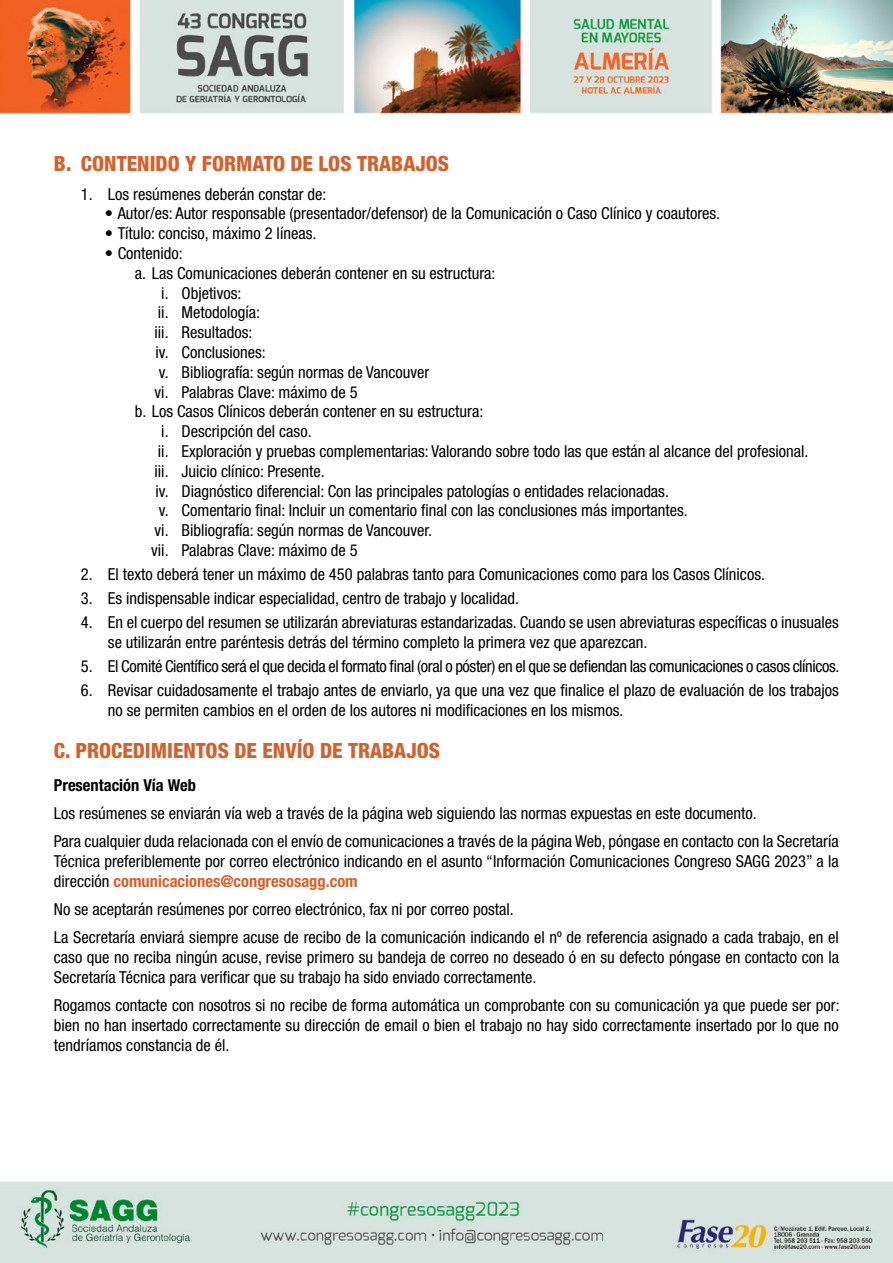
<style>
.page{position:relative;width:893px;height:1263px;background:#fff}
.page>*{position:absolute;margin:0;border:0;box-sizing:border-box;transform-origin:0 0}
.t1{font:800 condensed 21px "Helvetica Neue LT Std";color:#d3612b}
.t2{font:condensed 16.5px/19.8px "Helvetica Neue LT Std";color:#000}
.t3{font:condensed 16.5px "Helvetica Neue LT Std";letter-spacing:-.02em;color:#000}
.t4{font:700 condensed 16.5px "Helvetica Neue LT Std";color:#000}
.s1{font-weight:700;color:#d3612b}
</style>
<div class="page">
<img style="left:0;top:0;width:893px;height:1263px">
<p class="t1" style="left:54px;top:151px;width:397px">B. CONTENIDO Y FORMATO DE LOS TRABAJOS</p>
<p class="t2" style="left:81px;top:184px;width:247px">1. Los resúmenes deberán constar de:</p>
<p class="t2" style="left:105px;top:204px;width:617px">• Autor/es: Autor responsable (presentador/defensor) de la Comunicación o Caso Clínico y coautores.</p>
<p class="t2" style="left:105px;top:223px;width:213px">• Título: conciso, máximo 2 líneas.</p>
<p class="t2" style="left:105px;top:243px;width:79px">• Contenido:</p>
<p class="t2" style="left:135px;top:263px;width:362px">a. Las Comunicaciones deberán contener en su estructura:</p>
<p class="t2" style="left:161px;top:283px;width:82px">i. Objetivos:</p>
<p class="t2" style="left:158px;top:303px;width:104px">ii. Metodología:</p>
<p class="t2" style="left:155px;top:322px;width:99px">iii. Resultados:</p>
<p class="t2" style="left:156px;top:342px;width:112px">iv. Conclusiones:</p>
<p class="t2" style="left:159px;top:362px;width:272px">v. Bibliografía: según normas de Vancouver</p>
<p class="t2" style="left:155px;top:382px;width:205px">vi. Palabras Clave: máximo de 5</p>
<p class="t2" style="left:135px;top:402px;width:350px">b. Los Casos Clínicos deberán contener en su estructura:</p>
<p class="t2" style="left:161px;top:421px;width:152px">i. Descripción del caso.</p>
<p class="t2" style="left:158px;top:441px;width:652px">ii. Exploración y pruebas complementarias: Valorando sobre todo las que están al alcance del profesional.</p>
<p class="t2" style="left:155px;top:461px;width:172px">iii. Juicio clínico: Presente.</p>
<p class="t2" style="left:156px;top:481px;width:515px">iv. Diagnóstico diferencial: Con las principales patologías o entidades relacionadas.</p>
<p class="t2" style="left:159px;top:501px;width:530px">v. Comentario final: Incluir un comentario final con las conclusiones más importantes.</p>
<p class="t2" style="left:155px;top:520px;width:279px">vi. Bibliografía: según normas de Vancouver.</p>
<p class="t2" style="left:151px;top:540px;width:208px">vii. Palabras Clave: máximo de 5</p>
<p class="t2" style="left:81px;top:564px;width:685px">2. El texto deberá tener un máximo de 450 palabras tanto para Comunicaciones como para los Casos Clínicos.</p>
<p class="t2" style="left:81px;top:588px;width:440px">3. Es indispensable indicar especialidad, centro de trabajo y localidad.</p>
<p class="t2" style="left:108px;top:612px;width:732px;text-indent:-27px">4. En el cuerpo del resumen se utilizarán abreviaturas estandarizadas. Cuando se usen abreviaturas específicas o inusuales se utilizarán entre paréntesis detrás del término completo la primera vez que aparezcan.</p>
<p class="t3" style="left:81px;top:657px;width:760px">5. El Comité Científico será el que decida el formato final (oral o póster) en el que se defiendan las comunicaciones o casos clínicos.</p>
<p class="t2" style="left:108px;top:680px;width:732px;text-indent:-27px">6. Revisar cuidadosamente el trabajo antes de enviarlo, ya que una vez que finalice el plazo de evaluación de los trabajos no se permiten cambios en el orden de los autores ni modificaciones en los mismos.</p>
<p class="t1" style="left:54px;top:738px;width:388px">C. PROCEDIMIENTOS DE ENVÍO DE TRABAJOS</p>
<p class="t4" style="left:54px;top:775px;width:144px">Presentación Vía Web</p>
<p class="t2" style="left:54px;top:799px;width:786px;line-height:28.3px">Los resúmenes se enviarán vía web a través de la página web siguiendo las normas expuestas en este documento.<br>Para cualquier duda relacionada con el envío de comunicaciones a través de la página Web, póngase en contacto con la Secretaría</p>
<p class="t2" style="left:54px;top:851px;width:786px">Técnica preferiblemente por correo electrónico indicando en el asunto “Información Comunicaciones Congreso SAGG 2023” a la dirección <span class="s1">comunicaciones@congresosagg.com</span></p>
<p class="t2" style="left:54px;top:895px;width:786px;line-height:28.3px">No se aceptarán resúmenes por correo electrónico, fax ni por correo postal.<br>La Secretaría enviará siempre acuse de recibo de la comunicación indicando el nº de referencia asignado a cada trabajo, en el</p>
<p class="t2" style="left:54px;top:947px;width:787px">caso que no reciba ningún acuse, revise primero su bandeja de correo no deseado ó en su defecto póngase en contacto con la<br>Secretaría Técnica para verificar que su trabajo ha sido enviado correctamente.</p>
<p class="t2" style="left:54px;top:995px;width:787px;text-align:justify">Rogamos contacte con nosotros si no recibe de forma automática un comprobante con su comunicación ya que puede ser por: bien no han insertado correctamente su dirección de email o bien el trabajo no hay sido correctamente insertado por lo que no tendríamos constancia de él.</p>
</div>
